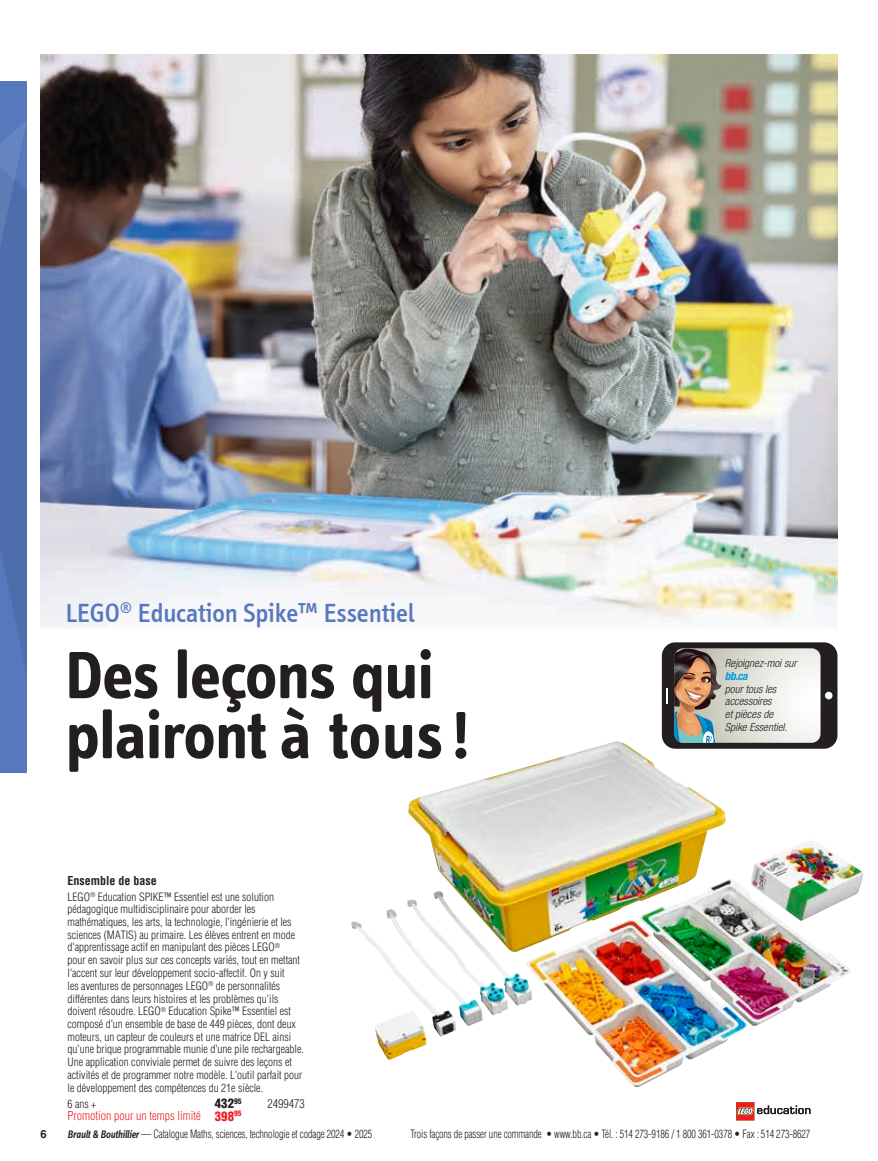
<style>
.page{position:relative;width:878px;height:1161px;background:#fff}
.page>*{position:absolute;margin:0;border:0;box-sizing:border-box;transform-origin:0 0}
.t1{font:700 69px/60px "Info Text Pro";letter-spacing:-.02em;color:#231f20}
.t2{font:500 27px "Info";color:#5679bd}
.t3{font:900 condensed 12.75px "Helvetica LT Std";color:#231f20}
.t4{font:300 condensed 12px "Helvetica LT Std";color:#ee1d23}
.t5{font:700 condensed 12px "Helvetica LT Std";color:#231f20}
.t6{font:300 condensed 12px "Helvetica LT Std";color:#231f20}
.t7{font:300 condensed 11.25px/12.8px "Helvetica LT Std";color:#231f20}
.t8{font:300 condensed 11.25px "Helvetica LT Std";color:#231f20;scale:.9 1}
.t9{font:italic 300 condensed 11.25px/12.8px "Helvetica Neue LT Std";color:#231f20}
.t10{font:italic 700 condensed 11.25px "Helvetica Neue LT Std";color:#009bde}
.t11{font:700 11.25px "Helvetica LT Std";color:#231f20}
.s1{font-weight:900;font-size:12.75px}
.s2{font-family:"Info Display Pro";font-weight:600;font-style:italic;font-stretch:normal}
</style>
<div class="page">
<svg style="left:0;top:81px;width:27px;height:692px;background:#5172b2"></svg>
<img style="left:40px;top:54px;width:797px;height:574px">
<svg style="left:736px;top:1102px;width:74px;height:18px"></svg>
<img style="left:407px;top:741px;width:456px;height:286px">
<div style="left:662px;top:642px;width:175px;height:107px;background:#231f20;border-radius:14px"></div>
<svg style="left:674px;top:648px;width:146px;height:95px;background:#cec8bf"></svg>
<div style="left:825px;top:692px;width:7px;height:7px;background:#fff;border-radius:50%"></div>
<svg style="left:666px;top:688px;width:2px;height:15px"></svg>
<h2 class="t2" style="left:65px;top:597px;width:351px">LEGO<sup>®</sup> Education Spike™ Essentiel</h2>
<h1 class="t1" style="left:65px;top:644px;width:406px">Des leçons qui plairont à tous!</h1>
<p class="t9" style="left:724px;top:657px;width:73px">Rejoignez-moi sur</p>
<p class="t10" style="left:724px;top:669px;width:24px">bb.ca</p>
<p class="t9" style="left:724px;top:683px;width:64px">pour tous les accessoires<br>et pièces de<br>Spike Essentiel.</p>
<p class="t5" style="left:68px;top:873px;width:91px">Ensemble de base</p>
<p class="t7" style="left:67px;top:890px;width:238px">LEGO<sup>®</sup> Education SPIKE™ Essentiel est une solution pédagogique multidisciplinaire pour aborder les mathématiques, les arts, la technologie, l'ingénierie et les sciences (MATIS) au primaire. Les élèves entrent en mode d'apprentissage actif en manipulant des pièces LEGO<sup>®<br></sup>pour en savoir plus sur ces concepts variés, tout en mettant l'accent sur leur développement socio-affectif. On y suit<br>les aventures de personnages LEGO<sup>®</sup> de personnalités différentes dans leurs histoires et les problèmes qu'ils doivent résoudre. LEGO<sup>®</sup> Education Spike™ Essentiel est composé d'un ensemble de base de 449 pièces, dont deux moteurs, un capteur de couleurs et une matrice DEL ainsi qu'une brique programmable munie d'une pile rechargeable.<br>Une application conviviale permet de suivre des leçons et activités et de programmer notre modèle. L'outil parfait pour le développement des compétences du 21e siècle.</p>
<p class="t7" style="left:68px;top:1097px;width:30px">6 ans +</p>
<p class="t3" style="left:215px;top:1095px;width:28px">432<sup>95</sup></p>
<p class="t6" style="left:267px;top:1096px;width:39px">2499473</p>
<p class="t4" style="left:67px;top:1109px;width:175px">Promotion pour un temps limité <span class="s1">398</span><sup>95</sup></p>
<p class="t11" style="left:40px;top:1127px;width:8px">6</p>
<p class="t8" style="left:67px;top:1127px;width:340px"><span class="s2">Brault &amp; Bouthillier</span> — Catalogue Maths, sciences, technologie et codage 2024 • 2025</p>
<p class="t8" style="left:410px;top:1127px;width:446px">Trois façons de passer une commande • www.bb.ca • Tél. : 514 273-9186 / 1 800 361-0378 • Fax : 514 273-8627</p>
</div>
